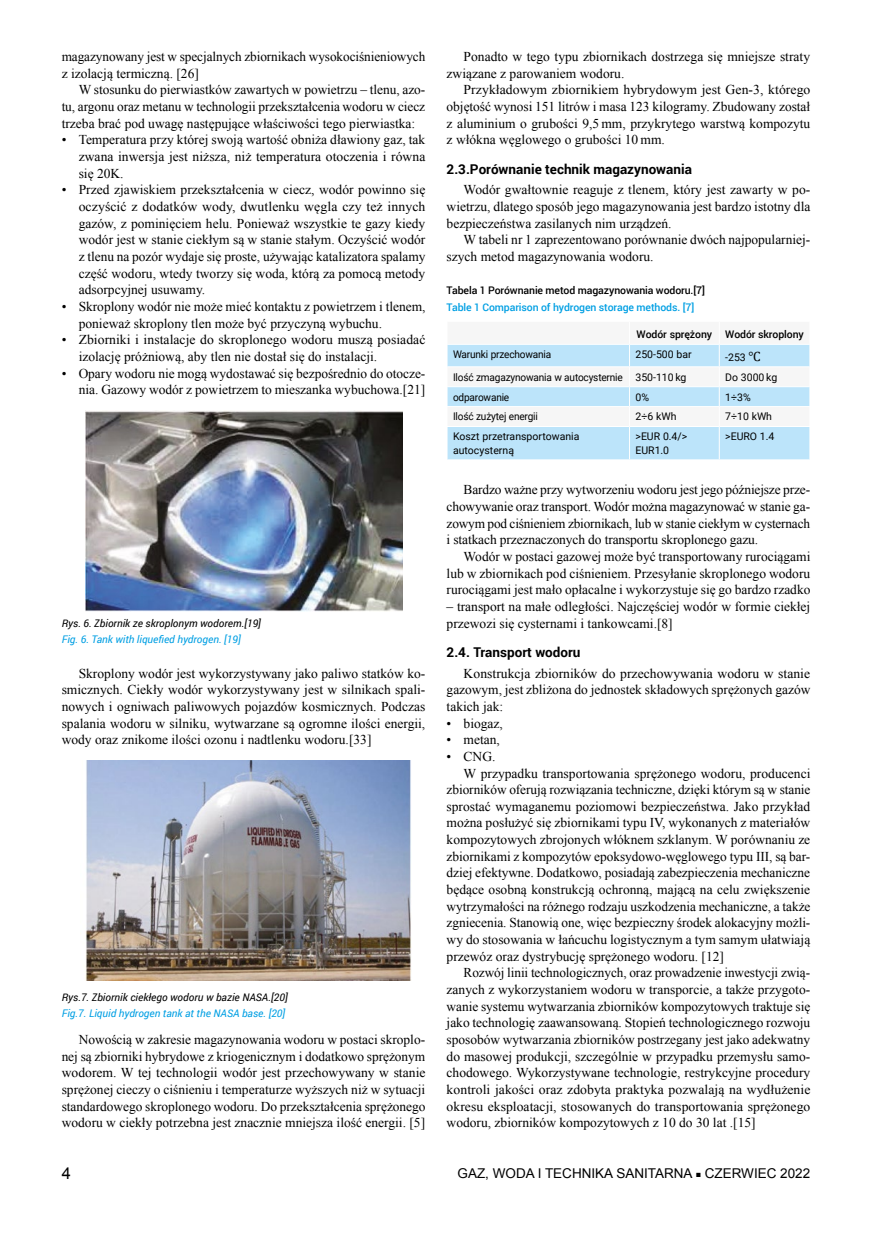
<style>
.page{position:relative;width:872px;height:1234px;background:#fff}
.page>*{position:absolute;margin:0;border:0;box-sizing:border-box;transform-origin:0 0}
.t1{font:16.5px "Arial";color:#000}
.t2{font:13.5px/16.6px "Times New Roman";color:#000;text-align:justify}
.t3{font:700 13.5px "Roboto";color:#000}
.t4{font:13.5px "Arial";color:#000}
.t5{font:10.5px/13.5px "Roboto";letter-spacing:-.015em;color:#000}
.t6{font:10.5px "Roboto";letter-spacing:-.015em;color:#000;scale:.96 1}
.t7{font:italic 10.5px "Roboto";color:#000}
.t8{font:italic 10.5px "Roboto";color:#009fe3}
.t9{font:500 10.5px "Roboto";letter-spacing:-.01em;color:#000}
.t10{font:500 10.5px "Roboto";letter-spacing:-.01em;color:#009fe3}
.s1{font-family:"Cambria Math";font-size:13.5px}
.s2{font-size:9px}
</style>
<div class="page">
<svg style="left:447px;top:344px;width:363px;height:115px"></svg>
<hr style="left:446px;top:426px;width:183px;height:1px;background:#fff">
<hr style="left:629px;top:426px;width:90px;height:1px;background:#fff">
<hr style="left:629px;top:427px;width:1px;height:32px;background:#fff">
<hr style="left:719px;top:426px;width:91px;height:1px;background:#fff">
<hr style="left:719px;top:427px;width:1px;height:32px;background:#fff">
<hr style="left:809px;top:427px;width:1px;height:32px;background:#fff">
<img style="left:85px;top:411px;width:317px;height:200px">
<img style="left:85px;top:760px;width:327px;height:220px">
<p class="t2" style="left:62px;top:48px;width:365px">magazynowany jest w specjalnych zbiornikach wysokociśnieniowych z izolacją termiczną. [26]</p>
<p class="t2" style="left:62px;top:81px;width:365px;text-indent:17px">W stosunku do pierwiastków zawartych w powietrzu – tlenu, azo&shy;tu, argonu oraz metanu w technologii przekształcenia wodoru w ciecz trzeba brać pod uwagę następujące właściwości tego pierwiastka:</p>
<p class="t2" style="left:79px;top:131px;width:348px;text-indent:-17px">• Temperatura przy której swoją wartość obniża dławiony gaz, tak zwana inwersja jest niższa, niż temperatura otoczenia i równa się 20K.</p>
<p class="t2" style="left:79px;top:181px;width:348px;text-indent:-17px">• Przed zjawiskiem przekształcenia w ciecz, wodór powinno się oczyścić z dodatków wody, dwutlenku węgla czy też innych gazów, z pominięciem helu. Ponieważ wszystkie te gazy kiedy wodór jest w stanie ciekłym są w stanie stałym. Oczyścić wodór z tlenu na pozór wydaje się proste, używając katalizatora spalamy część wodoru, wtedy tworzy się woda, którą za pomocą metody adsorpcyjnej usuwamy.</p>
<p class="t2" style="left:79px;top:298px;width:348px;text-indent:-17px">• Skroplony wodór nie może mieć kontaktu z powietrzem i tlenem, ponieważ skroplony tlen może być przyczyną wybuchu.</p>
<p class="t2" style="left:79px;top:331px;width:348px;text-indent:-17px">• Zbiorniki i instalacje do skroplonego wodoru muszą posiadać izolację próżniową, aby tlen nie dostał się do instalacji.</p>
<p class="t2" style="left:62px;top:364px;width:365px;text-align:right">• Opary wodoru nie mogą wydostawać się bezpośrednio do otocze&shy;nia. Gazowy wodór z powietrzem to mieszanka wybuchowa.[21]</p>
<p class="t7" style="left:62px;top:616px;width:201px">Rys. 6. Zbiornik ze skroplonym wodorem.[19]</p>
<p class="t8" style="left:62px;top:631px;width:181px">Fig. 6. Tank with liquefied hydrogen. [19]</p>
<p class="t2" style="left:62px;top:664px;width:365px;text-indent:17px">Skroplony wodór jest wykorzystywany jako paliwo statków ko&shy;smicznych. Ciekły wodór wykorzystywany jest w silnikach spali&shy;nowych i ogniwach paliwowych pojazdów kosmicznych. Podczas spalania wodoru w silniku, wytwarzane są ogromne ilości energii, wody oraz znikome ilości ozonu i nadtlenku wodoru.[33]</p>
<p class="t7" style="left:62px;top:989px;width:227px">Rys.7. Zbiornik ciekłego wodoru w bazie NASA.[20]</p>
<p class="t8" style="left:62px;top:1005px;width:225px">Fig.7. Liquid hydrogen tank at the NASA base. [20]</p>
<p class="t2" style="left:62px;top:1030px;width:365px;text-indent:17px">Nowością w zakresie magazynowania wodoru w postaci skroplo&shy;nej są zbiorniki hybrydowe z kriogenicznym i dodatkowo sprężonym wodorem. W tej technologii wodór jest przechowywany w stanie sprężonej cieczy o ciśnieniu i temperaturze wyższych niż w sytuacji standardowego skroplonego wodoru. Do przekształcenia sprężonego wodoru w ciekły potrzebna jest znacznie mniejsza ilość energii. [5]</p>
<p class="t2" style="left:446px;top:48px;width:365px;text-indent:17px">Ponadto w tego typu zbiornikach dostrzega się mniejsze straty związane z parowaniem wodoru.</p>
<p class="t2" style="left:446px;top:81px;width:365px;text-indent:17px">Przykładowym zbiornikiem hybrydowym jest Gen-3, którego objętość wynosi 151 litrów i masa 123 kilogramy. Zbudowany został z aluminium o grubości 9,5 mm, przykrytego warstwą kompozytu z włókna węglowego o grubości 10 mm.</p>
<p class="t3" style="left:446px;top:159px;width:247px">2.3.Porównanie technik magazynowania</p>
<p class="t2" style="left:446px;top:181px;width:365px;text-indent:17px">Wodór gwałtownie reaguje z tlenem, który jest zawarty w po&shy;wietrzu, dlatego sposób jego magazynowania jest bardzo istotny dla bezpieczeństwa zasilanych nim urządzeń.</p>
<p class="t2" style="left:446px;top:231px;width:365px;text-indent:17px">W tabeli nr 1 zaprezentowano porównanie dwóch najpopularniej&shy;szych metod magazynowania wodoru.</p>
<p class="t9" style="left:446px;top:283px;width:260px">Tabela 1 Porównanie metod magazynowania wodoru.[7]</p>
<p class="t10" style="left:446px;top:299px;width:249px">Table 1 Comparison of hydrogen storage methods. [7]</p>
<p class="t9" style="left:636px;top:327px;width:169px">Wodór sprężony Wodór skroplony</p>
<p class="t6" style="left:453px;top:347px;width:104px">Warunki przechowania</p>
<p class="t5" style="left:635px;top:347px;width:58px">250-500 bar</p>
<p class="t5" style="left:725px;top:350px;width:37px">-253 <span class="s1">℃</span></p>
<p class="t6" style="left:453px;top:369px;width:245px">Ilość zmagazynowania w autocysternie 350-110 kg</p>
<p class="t5" style="left:725px;top:370px;width:53px">Do 3000 kg</p>
<p class="t6" style="left:453px;top:389px;width:60px">odparowanie</p>
<p class="t5" style="left:635px;top:389px;width:15px">0%</p>
<p class="t5" style="left:725px;top:389px;width:27px">1÷3%</p>
<p class="t6" style="left:453px;top:409px;width:90px">Ilość zużytej energii</p>
<p class="t5" style="left:635px;top:409px;width:42px">2÷6 kWh</p>
<p class="t5" style="left:725px;top:409px;width:48px">7÷10 kWh</p>
<p class="t5" style="left:453px;top:429px;width:128px">Koszt przetransportowania autocysterną</p>
<p class="t5" style="left:635px;top:429px;width:53px">&gt;EUR 0.4/&gt;<br>EUR1.0</p>
<p class="t5" style="left:725px;top:429px;width:51px">&gt;EURO 1.4</p>
<p class="t2" style="left:446px;top:481px;width:365px;text-indent:17px">Bardzo ważne przy wytworzeniu wodoru jest jego późniejsze prze&shy;chowywanie oraz transport. Wodór można magazynować w stanie ga&shy;zowym pod ciśnieniem zbiornikach, lub w stanie ciekłym w cysternach i statkach przeznaczonych do transportu skroplonego gazu.</p>
<p class="t2" style="left:446px;top:547px;width:365px;text-indent:17px">Wodór w postaci gazowej może być transportowany rurociągami lub w zbiornikach pod ciśnieniem. Przesyłanie skroplonego wodoru rurociągami jest mało opłacalne i wykorzystuje się go bardzo rzadko</p>
<p class="t2" style="left:446px;top:597px;width:365px">– transport na małe odległości. Najczęściej wodór w formie ciekłej przewozi się cysternami i tankowcami.[8]</p>
<p class="t3" style="left:446px;top:642px;width:135px">2.4. Transport wodoru</p>
<p class="t2" style="left:446px;top:664px;width:365px;text-indent:17px">Konstrukcja zbiorników do przechowywania wodoru w stanie gazowym, jest zbliżona do jednostek składowych sprężonych gazów takich jak:</p>
<p class="t2" style="left:446px;top:714px;width:58px">• biogaz,</p>
<p class="t2" style="left:446px;top:731px;width:55px">• metan,</p>
<p class="t2" style="left:446px;top:747px;width:50px">• CNG.</p>
<p class="t2" style="left:463px;top:764px;width:348px">W przypadku transportowania sprężonego wodoru, producenci</p>
<p class="t2" style="left:446px;top:781px;width:365px">zbiorników oferują rozwiązania techniczne, dzięki którym są w stanie</p>
<p class="t2" style="left:446px;top:797px;width:365px">sprostać wymaganemu poziomowi bezpieczeństwa. Jako przykład</p>
<p class="t2" style="left:446px;top:814px;width:365px">można posłużyć się zbiornikami typu IV, wykonanych z materiałów</p>
<p class="t2" style="left:446px;top:830px;width:365px">kompozytowych zbrojonych włóknem szklanym. W porównaniu ze</p>
<p class="t2" style="left:446px;top:847px;width:365px">zbiornikami z kompozytów epoksydowo-węglowego typu III, są bar-</p>
<p class="t2" style="left:446px;top:864px;width:365px">dziej efektywne. Dodatkowo, posiadają zabezpieczenia mechaniczne</p>
<p class="t2" style="left:446px;top:880px;width:365px">będące osobną konstrukcją ochronną, mającą na celu zwiększenie</p>
<p class="t2" style="left:446px;top:897px;width:365px">wytrzymałości na różnego rodzaju uszkodzenia mechaniczne, a także</p>
<p class="t2" style="left:446px;top:914px;width:365px">zgniecenia. Stanowią one, więc bezpieczny środek alokacyjny możli-</p>
<p class="t2" style="left:446px;top:930px;width:365px">wy do stosowania w łańcuchu logistycznym a tym samym ułatwiają</p>
<p class="t2" style="left:446px;top:947px;width:279px">przewóz oraz dystrybucję sprężonego wodoru. [12]</p>
<p class="t2" style="left:463px;top:964px;width:348px">Rozwój linii technologicznych, oraz prowadzenie inwestycji zwią-</p>
<p class="t2" style="left:446px;top:980px;width:365px">zanych z wykorzystaniem wodoru w transporcie, a także przygoto-</p>
<p class="t2" style="left:446px;top:997px;width:365px">wanie systemu wytwarzania zbiorników kompozytowych traktuje się</p>
<p class="t2" style="left:446px;top:1014px;width:365px">jako technologię zaawansowaną. Stopień technologicznego rozwoju</p>
<p class="t2" style="left:446px;top:1030px;width:365px">sposobów wytwarzania zbiorników postrzegany jest jako adekwatny</p>
<p class="t2" style="left:446px;top:1047px;width:365px">do masowej produkcji, szczególnie w przypadku przemysłu samo-</p>
<p class="t2" style="left:446px;top:1064px;width:365px">chodowego. Wykorzystywane technologie, restrykcyjne procedury</p>
<p class="t2" style="left:446px;top:1080px;width:365px">kontroli jakości oraz zdobyta praktyka pozwalają na wydłużenie</p>
<p class="t2" style="left:446px;top:1097px;width:365px">okresu eksploatacji, stosowanych do transportowania sprężonego</p>
<p class="t2" style="left:446px;top:1114px;width:310px">wodoru, zbiorników kompozytowych z 10 do 30 lat .[15]</p>
<p class="t1" style="left:62px;top:1161px;width:11px">4</p>
<p class="t4" style="left:457px;top:1164px;width:354px">GAZ, WODA I TECHNIKA SANITARNA <span class="s2">■</span> CZERWIEC 2022</p>
</div>
